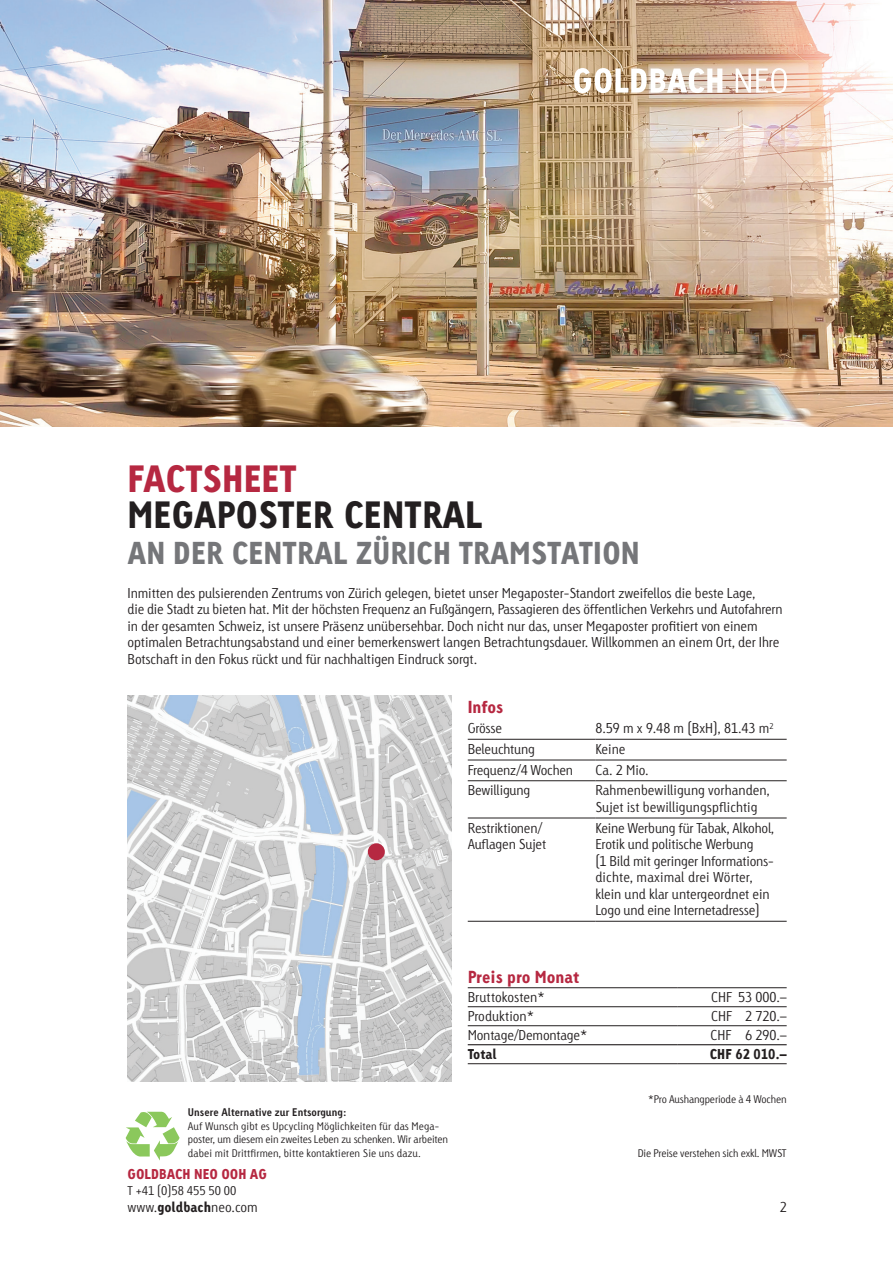
<style>
.page{position:relative;width:893px;height:1263px;background:#fff}
.page>*{position:absolute;margin:0;border:0;box-sizing:border-box;transform-origin:0 0}
.t1{font:900 36px "Tetria LT Pro";color:#231f20}
.t2{font:900 36px "Tetria LT Pro";color:#b62841}
.t3{font:900 30px "Tetria LT Pro";color:#757679}
.t4{font:900 16.5px "Tetria LT Pro";color:#b62841}
.t5{font:300 13.5px/16.5px "Tetria LT Pro";letter-spacing:-.01em;color:#231f20}
.t6{font:900 13.5px "Tetria LT Pro";color:#b62841}
.t7{font:900 13.5px "Tetria LT Pro";color:#231f20}
.t8{font:300 12px "Tetria LT Pro";color:#231f20}
.t9{font:300 10.5px/13.5px "Tetria LT Pro";letter-spacing:.005em;color:#231f20}
.t10{font:300 10.5px "Tetria LT Pro";letter-spacing:-.015em;color:#231f20}
.t11{font:700 10.5px "Tetria LT Pro";letter-spacing:.005em;color:#231f20}
.s1{font-weight:900}
</style>
<div class="page">
<hr style="left:468px;top:1006px;width:210px;height:1px;background:#231f20">
<hr style="left:678px;top:1006px;width:109px;height:1px;background:#231f20">
<hr style="left:468px;top:1025px;width:210px;height:1px;background:#231f20">
<hr style="left:678px;top:1025px;width:109px;height:1px;background:#231f20">
<hr style="left:468px;top:1063px;width:210px;height:1px;background:#231f20">
<hr style="left:678px;top:1063px;width:109px;height:1px;background:#231f20">
<hr style="left:468px;top:987px;width:210px;height:1px;background:#231f20">
<hr style="left:678px;top:987px;width:109px;height:1px;background:#231f20">
<hr style="left:468px;top:1044px;width:210px;height:1px;background:#231f20">
<hr style="left:678px;top:1044px;width:109px;height:1px;background:#231f20">
<hr style="left:468px;top:739px;width:127px;height:1px;background:#231f20">
<hr style="left:595px;top:739px;width:192px;height:1px;background:#231f20">
<hr style="left:468px;top:760px;width:127px;height:1px;background:#231f20">
<hr style="left:595px;top:760px;width:192px;height:1px;background:#231f20">
<hr style="left:468px;top:780px;width:127px;height:1px;background:#231f20">
<hr style="left:595px;top:780px;width:192px;height:1px;background:#231f20">
<hr style="left:468px;top:818px;width:127px;height:1px;background:#231f20">
<hr style="left:595px;top:818px;width:192px;height:1px;background:#231f20">
<hr style="left:468px;top:921px;width:127px;height:1px;background:#231f20">
<hr style="left:595px;top:921px;width:192px;height:1px;background:#231f20">
<img style="left:128px;top:695px;width:323px;height:386px">
<div style="left:368px;top:843px;width:17px;height:17px;background:#b62841;border-radius:50%"></div>
<img style="left:0;top:0;width:893px;height:426px">
<svg style="left:126px;top:1111px;width:53px;height:49px"></svg>
<svg style="left:574px;top:68px;width:148px;height:25px"></svg>
<svg style="left:736px;top:68px;width:51px;height:25px"></svg>
<h1 class="t2" style="left:128px;top:455px;width:171px">FACTSHEET</h1>
<h1 class="t1" style="left:128px;top:491px;width:357px">MEGAPOSTER CENTRAL</h1>
<h2 class="t3" style="left:128px;top:534px;width:514px">AN DER CENTRAL ZÜRICH TRAMSTATION</h2>
<p class="t5" style="left:128px;top:585px;width:657px">Inmitten des pulsierenden Zentrums von Zürich gelegen, bietet unser Megaposter-Standort zweifellos die beste Lage,<br>die die Stadt zu bieten hat. Mit der höchsten Frequenz an Fußgängern, Passagieren des öffentlichen Verkehrs und Autofahrern in der gesamten Schweiz, ist unsere Präsenz unübersehbar. Doch nicht nur das, unser Megaposter profitiert von einem optimalen Betrachtungsabstand und einer bemerkenswert langen Betrachtungsdauer. Willkommen an einem Ort, der Ihre Botschaft in den Fokus rückt und für nachhaltigen Eindruck sorgt.</p>
<p class="t4" style="left:468px;top:696px;width:37px">Infos</p>
<p class="t5" style="left:468px;top:720px;width:36px">Grösse</p>
<p class="t5" style="left:595px;top:720px;width:180px">8.59 m x 9.48 m (BxH), 81.43 m<sup>2</sup></p>
<p class="t5" style="left:468px;top:741px;width:69px">Beleuchtung</p>
<p class="t5" style="left:595px;top:741px;width:32px">Keine</p>
<p class="t5" style="left:468px;top:761px;width:107px">Frequenz/4 Wochen</p>
<p class="t5" style="left:595px;top:761px;width:55px">Ca. 2 Mio.</p>
<p class="t5" style="left:468px;top:782px;width:64px">Bewilligung</p>
<p class="t5" style="left:595px;top:782px;width:176px">Rahmenbewilligung vorhanden,<br>Sujet ist bewilligungspflichtig</p>
<p class="t5" style="left:468px;top:819px;width:80px">Restriktionen/<br>Auflagen Sujet</p>
<p class="t5" style="left:595px;top:819px;width:180px">Keine Werbung für Tabak, Alkohol,<br>Erotik und politische Werbung<br>(1 Bild mit geringer Informations&shy;dichte, maximal drei Wörter, klein und klar untergeordnet ein<br>Logo und eine Internetadresse)</p>
<p class="t11" style="left:188px;top:1105px;width:160px">Unsere Alternative zur Entsorgung:</p>
<p class="t9" style="left:188px;top:1119px;width:262px">Auf Wunsch gibt es Upcycling Möglichkeiten für das Mega&shy;poster, um diesem ein zweites Leben zu schenken. Wir arbeiten dabei mit Drittfirmen, bitte kontaktieren Sie uns dazu.</p>
<p class="t6" style="left:128px;top:1165px;width:141px">GOLDBACH NEO OOH AG</p>
<p class="t8" style="left:128px;top:1184px;width:110px">T +41 (0)58 455 50 00</p>
<p class="t5" style="left:128px;top:1199px;width:132px">www.<span class="s1">goldbach</span>neo.com</p>
<p class="t4" style="left:468px;top:966px;width:113px">Preis pro Monat</p>
<p class="t5" style="left:468px;top:989px;width:78px">Bruttokosten*</p>
<p class="t5" style="left:711px;top:989px;width:77px">CHF 53 000.–</p>
<p class="t5" style="left:468px;top:1008px;width:68px">Produktion*</p>
<p class="t5" style="left:711px;top:1008px;width:77px">CHF 2 720.–</p>
<p class="t5" style="left:468px;top:1027px;width:121px">Montage/Demontage*</p>
<p class="t5" style="left:710px;top:1027px;width:78px">CHF 6 290.–</p>
<p class="t7" style="left:468px;top:1046px;width:30px">Total</p>
<p class="t7" style="left:710px;top:1046px;width:78px">CHF 62 010.–</p>
<p class="t10" style="left:648px;top:1093px;width:140px">*Pro Aushangperiode à 4 Wochen</p>
<p class="t10" style="left:638px;top:1146px;width:150px">Die Preise verstehen sich exkl. MWST</p>
<p class="t5" style="left:780px;top:1199px;width:9px">2</p>
</div>
